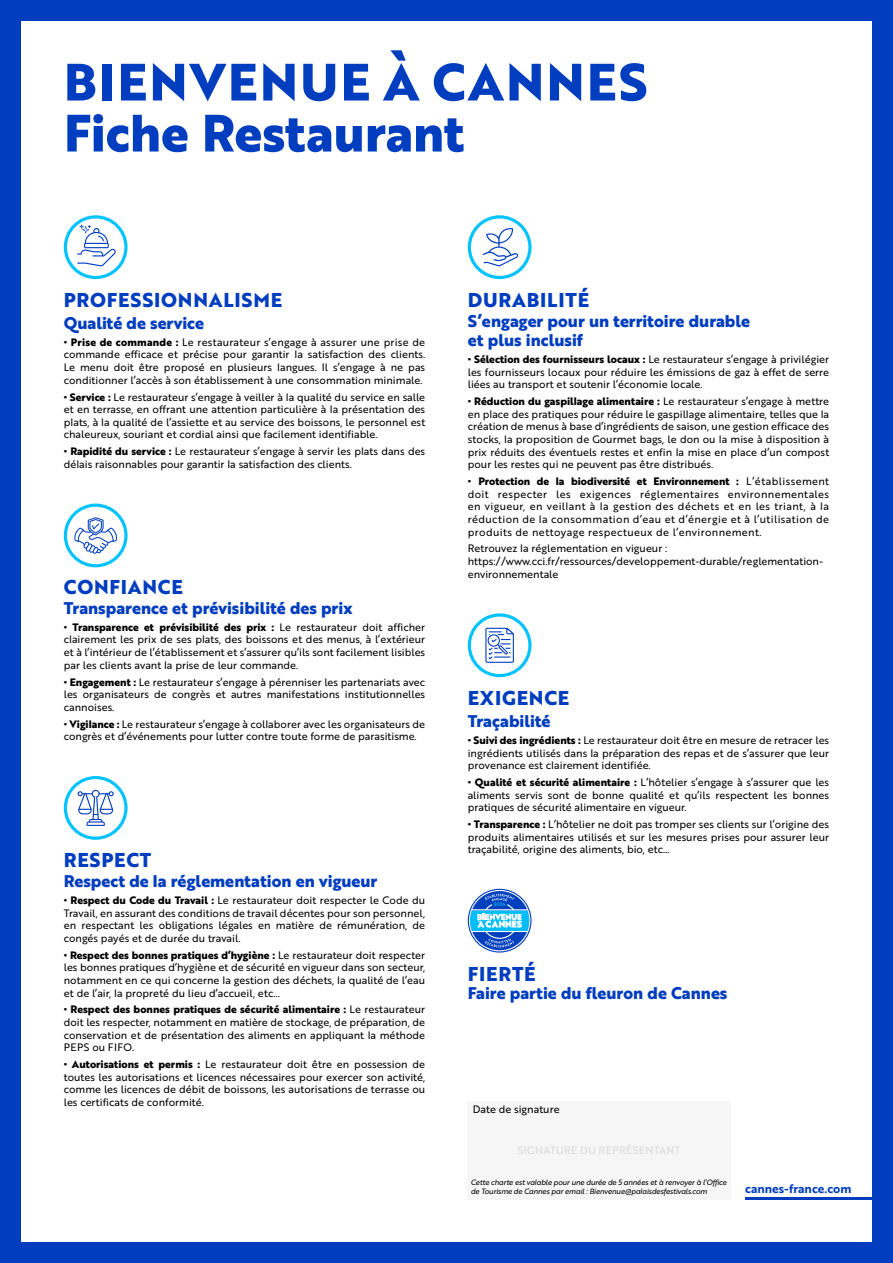
<style>
.page{position:relative;width:893px;height:1263px;background:#003dbf}
.page>*{position:absolute;margin:0;border:0;box-sizing:border-box;transform-origin:0 0}
.t1{font:700 51px/51px "Brother 1816 Extra";letter-spacing:.025em;color:#003dbf}
.t2{font:700 19.5px "Brother 1816 Extra";letter-spacing:.04em;color:#003dbf}
.t3{font:700 16.5px/19.8px "Brother 1816 Extra";color:#003dbf}
.t4{font:12px "Brother 1816 Bold";color:#003dbf}
.t5{font:10.5px/12.6px "Brother 1816 Regular";color:#000;text-align:justify}
.t6{font:700 10.5px "Brother 1816 Extra";color:#000}
.t7{font:10.5px "Brother 1816 Regular";letter-spacing:.04em;color:#dadada}
.t8{font:7.5px/9px "Brother 1816 Regular Italic";letter-spacing:-.025em;color:#000}
.s1{font-family:"Brother 1816 Extra";font-weight:700}
.s2{font-family:"Brother 1816 Regular";font-weight:400}
</style>
<div class="page">
<div style="left:21px;top:21px;width:851px;height:1221px;background:#fff"></div>
<svg style="left:64px;top:215px;width:64px;height:64px"></svg>
<div style="left:67px;top:218px;width:57px;height:58px;background:#fff;border-radius:50%"></div>
<svg style="left:77px;top:224px;width:39px;height:42px"></svg>
<svg style="left:64px;top:504px;width:64px;height:63px"></svg>
<div style="left:67px;top:507px;width:57px;height:57px;background:#fff;border-radius:50%"></div>
<svg style="left:73px;top:517px;width:45px;height:37px"></svg>
<svg style="left:64px;top:776px;width:64px;height:64px"></svg>
<div style="left:67px;top:779px;width:57px;height:57px;background:#fff;border-radius:50%"></div>
<svg style="left:77px;top:789px;width:37px;height:37px"></svg>
<svg style="left:468px;top:215px;width:63px;height:64px"></svg>
<div style="left:471px;top:218px;width:57px;height:58px;background:#fff;border-radius:50%"></div>
<svg style="left:483px;top:228px;width:35px;height:38px"></svg>
<svg style="left:468px;top:613px;width:63px;height:64px"></svg>
<div style="left:471px;top:617px;width:57px;height:57px;background:#fff;border-radius:50%"></div>
<svg style="left:485px;top:628px;width:29px;height:35px"></svg>
<hr style="left:745px;top:1197px;width:128px;height:2px;background:#003dbf">
<svg style="left:469px;top:890px;width:61px;height:61px"></svg>
<div style="left:468px;top:1101px;width:263px;height:98px;background:#f6f6f6"></div>
<h1 class="t1" style="left:64px;top:55px;width:585px">BIENVENUE À CANNES<br>Fiche Restaurant</h1>
<h2 class="t2" style="left:64px;top:285px;width:220px">PROFESSIONNALISME</h2>
<h3 class="t3" style="left:64px;top:313px;width:142px">Qualité de service</h3>
<p class="t5" style="left:64px;top:335px;width:363px"><span class="s1">• Prise de commande :</span> Le restaurateur s’engage à assurer une prise de commande efficace et précise pour garantir la satisfaction des clients.<br>Le menu doit être proposé en plusieurs langues. Il s’engage à ne pas conditionner l’accès à son établissement à une consommation minimale.</p>
<p class="t5" style="left:64px;top:390px;width:363px"><span class="s1">• Service :</span> Le restaurateur s’engage à veiller à la qualité du service en salle et en terrasse, en offrant une attention particulière à la présentation des plats, à la qualité de l’assiette et au service des boissons, le personnel est chaleureux, souriant et cordial ainsi que facilement identifiable.</p>
<p class="t5" style="left:64px;top:445px;width:363px"><span class="s1">• Rapidité du service :</span> Le restaurateur s’engage à servir les plats dans des délais raisonnables pour garantir la satisfaction des clients.</p>
<h2 class="t2" style="left:64px;top:572px;width:121px">CONFIANCE</h2>
<h3 class="t3" style="left:64px;top:598px;width:290px">Transparence et prévisibilité des prix</h3>
<p class="t6" style="left:64px;top:619px;width:363px">• Transparence et prévisibilité des prix : <span class="s2">Le restaurateur doit afficher</span></p>
<p class="t5" style="left:64px;top:633px;width:363px">clairement les prix de ses plats, des boissons et des menus, à l’extérieur et à l’intérieur de l’établissement et s’assurer qu’ils sont facilement lisibles par les clients avant la prise de leur commande.</p>
<p class="t5" style="left:64px;top:675px;width:363px"><span class="s1">• Engagement :</span> Le restaurateur s’engage à pérenniser les partenariats avec les organisateurs de congrès et autres manifestations institutionnelles cannoises.</p>
<p class="t5" style="left:64px;top:717px;width:363px"><span class="s1">• Vigilance :</span> Le restaurateur s’engage à collaborer avec les organisateurs de congrès et d’événements pour lutter contre toute forme de parasitisme.</p>
<h2 class="t2" style="left:64px;top:845px;width:89px">RESPECT</h2>
<h3 class="t3" style="left:64px;top:871px;width:315px">Respect de la réglementation en vigueur</h3>
<p class="t5" style="left:64px;top:893px;width:363px"><span class="s1">• Respect du Code du Travail :</span> Le restaurateur doit respecter le Code du Travail, en assurant des conditions de travail décentes pour son personnel, en respectant les obligations légales en matière de rémunération, de congés payés et de durée du travail.</p>
<p class="t6" style="left:64px;top:947px;width:363px">• Respect des bonnes pratiques d’hygiène : <span class="s2">Le restaurateur doit respecter</span></p>
<p class="t5" style="left:64px;top:961px;width:363px">les bonnes pratiques d’hygiène et de sécurité en vigueur dans son secteur, notamment en ce qui concerne la gestion des déchets, la qualité de l’eau et de l’air, la propreté du lieu d’accueil, etc…</p>
<p class="t6" style="left:64px;top:1001px;width:363px">• Respect des bonnes pratiques de sécurité alimentaire : <span class="s2">Le restaurateur</span></p>
<p class="t5" style="left:64px;top:1015px;width:363px">doit les respecter, notamment en matière de stockage, de préparation, de conservation et de présentation des aliments en appliquant la méthode PEPS ou FIFO.</p>
<p class="t5" style="left:64px;top:1057px;width:363px"><span class="s1">• Autorisations et permis :</span> Le restaurateur doit être en possession de toutes les autorisations et licences nécessaires pour exercer son activité, comme les licences de débit de boissons, les autorisations de terrasse ou les certificats de conformité.</p>
<h2 class="t2" style="left:468px;top:285px;width:123px">DURABILITÉ</h2>
<h3 class="t3" style="left:468px;top:310px;width:284px">S’engager pour un territoire durable et plus inclusif</h3>
<p class="t5" style="left:468px;top:353px;width:363px"><span class="s1">• Sélection des fournisseurs locaux :</span> Le restaurateur s’engage à privilégier les fournisseurs locaux pour réduire les émissions de gaz à effet de serre liées au transport et soutenir l’économie locale.</p>
<p class="t6" style="left:468px;top:393px;width:363px">• Réduction du gaspillage alimentaire : <span class="s2">Le restaurateur s’engage à mettre</span></p>
<p class="t5" style="left:468px;top:407px;width:363px">en place des pratiques pour réduire le gaspillage alimentaire, telles que la création de menus à base d’ingrédients de saison, une gestion efficace des stocks, la proposition de Gourmet bags, le don ou la mise à disposition à prix réduits des éventuels restes et enfin la mise en place d’un compost pour les restes qui ne peuvent pas être distribués.</p>
<p class="t6" style="left:468px;top:473px;width:363px">• Protection de la biodiversité et Environnement : <span class="s2">L’établissement</span></p>
<p class="t5" style="left:468px;top:487px;width:363px">doit respecter les exigences réglementaires environnementales en vigueur, en veillant à la gestion des déchets et en les triant, à la réduction de la consommation d’eau et d’énergie et à l’utilisation de produits de nettoyage respectueux de l’environnement.</p>
<p class="t5" style="left:468px;top:542px;width:357px;text-align:left">Retrouvez la réglementation en vigueur : https://www.cci.fr/ressources/developpement-durable/reglementation&shy;environnementale</p>
<h2 class="t2" style="left:468px;top:683px;width:103px">EXIGENCE</h2>
<h3 class="t3" style="left:468px;top:711px;width:84px">Traçabilité</h3>
<p class="t5" style="left:468px;top:733px;width:363px"><span class="s1">• Suivi des ingrédients :</span> Le restaurateur doit être en mesure de retracer les ingrédients utilisés dans la préparation des repas et de s’assurer que leur provenance est clairement identifiée.</p>
<p class="t5" style="left:468px;top:775px;width:363px"><span class="s1">• Qualité et sécurité alimentaire :</span> L’hôtelier s’engage à s’assurer que les aliments servis sont de bonne qualité et qu’ils respectent les bonnes pratiques de sécurité alimentaire en vigueur.</p>
<p class="t5" style="left:468px;top:817px;width:363px"><span class="s1">• Transparence :</span> L’hôtelier ne doit pas tromper ses clients sur l’origine des produits alimentaires utilisés et sur les mesures prises pour assurer leur traçabilité, origine des aliments, bio, etc…</p>
<h2 class="t2" style="left:468px;top:959px;width:69px">FIERTÉ</h2>
<h3 class="t3" style="left:468px;top:982px;width:261px">Faire partie du fleuron de Cannes</h3>
<p class="t5" style="left:473px;top:1102px;width:88px">Date de signature</p>
<p class="t7" style="left:518px;top:1142px;width:164px">SIGNATURE DU REPRÉSENTANT</p>
<p class="t8" style="left:471px;top:1178px;width:258px">Cette charte est valable pour une durée de 5 années et à renvoyer à l’Office de Tourisme de Cannes par email : Bienvenue@palaisdesfestivals.com</p>
<p class="t4" style="left:745px;top:1179px;width:108px">cannes-france.com</p>
</div>
